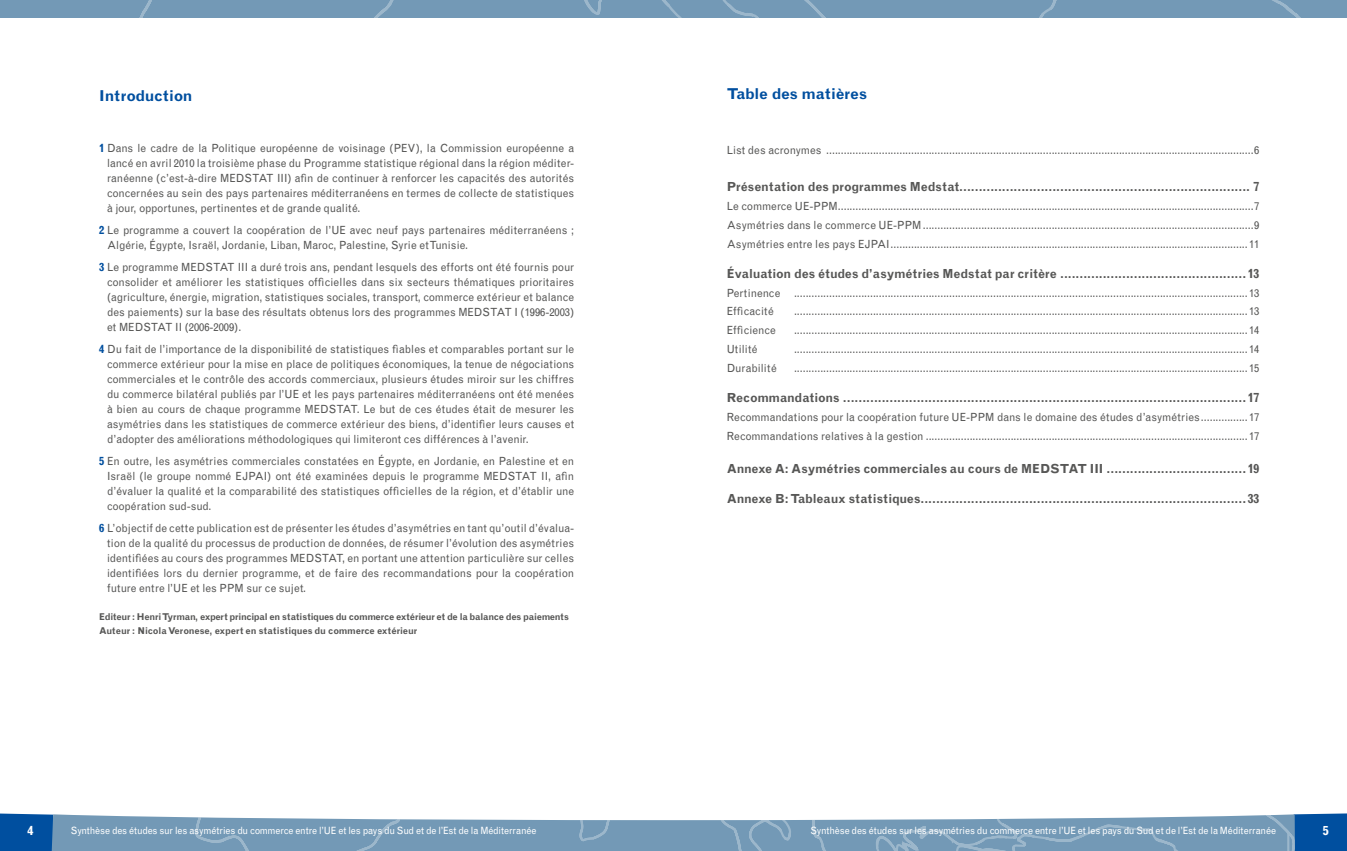
<style>
.page{position:relative;width:1347px;height:851px;background:#fff}
.page>*{position:absolute;margin:0;border:0;box-sizing:border-box;transform-origin:0 0}
.t1{font:700 15px "Grotesque MT Std";letter-spacing:-.005em;color:#004f9f}
.t2{font:700 12.5px "Grotesque MT Std";color:#575756;scale:.96 1}
.t3{font:700 12.5px "Grotesque MT Std";color:#fff}
.t4{font:11.25px/15px "Grotesque MT Std";color:#575756;text-align:justify;scale:.96 1}
.t5{font:10px "Grotesque MT Std";letter-spacing:-.02em;color:#fff;scale:.95 1}
.t6{font:700 9.38px/13.8px "Grotesque MT Std";letter-spacing:-.02em;color:#575756;scale:.96 1}
.s1{font-weight:700;color:#004f9f}
</style>
<div class="page">
<svg style="left:0;top:813px;width:1346px;height:38px;background:#7fa2bf"></svg>
<div style="left:0;top:0;width:1346px;height:18px;background:#7399b6"></div>
<h1 class="t1" style="left:99px;top:87px;width:95px">Introduction</h1>
<p class="t4" style="left:107px;top:140px;width:488px;text-indent:-8px"><span class="s1">1</span> Dans le cadre de la Politique européenne de voisinage (PEV), la Commission européenne a lancé en avril 2010 la troisième phase du Programme statistique régional dans la région méditer&shy;ranéenne (c’est-à-dire MEDSTAT III) afin de continuer à renforcer les capacités des autorités concernées au sein des pays partenaires méditerranéens en termes de collecte de statistiques à jour, opportunes, pertinentes et de grande qualité.</p>
<p class="t4" style="left:107px;top:222px;width:488px;text-indent:-8px"><span class="s1">2</span> Le programme a couvert la coopération de l’UE avec neuf pays partenaires méditerranéens ;<br>Algérie, Égypte, Israël, Jordanie, Liban, Maroc, Palestine, Syrie et Tunisie.</p>
<p class="t4" style="left:107px;top:259px;width:488px;text-indent:-8px"><span class="s1">3</span> Le programme MEDSTAT III a duré trois ans, pendant lesquels des efforts ont été fournis pour consolider et améliorer les statistiques officielles dans six secteurs thématiques prioritaires (agriculture, énergie, migration, statistiques sociales, transport, commerce extérieur et balance des paiements) sur la base des résultats obtenus lors des programmes MEDSTAT I (1996-2003) et MEDSTAT II (2006-2009).</p>
<p class="t4" style="left:107px;top:341px;width:488px;text-indent:-8px"><span class="s1">4</span> Du fait de l’importance de la disponibilité de statistiques fiables et comparables portant sur le commerce extérieur pour la mise en place de politiques économiques, la tenue de négociations commerciales et le contrôle des accords commerciaux, plusieurs études miroir sur les chiffres du commerce bilatéral publiés par l’UE et les pays partenaires méditerranéens ont été menées à bien au cours de chaque programme MEDSTAT. Le but de ces études était de mesurer les asymétries dans les statistiques de commerce extérieur des biens, d’identifier leurs causes et d’adopter des améliorations méthodologiques qui limiteront ces différences à l’avenir.</p>
<p class="t4" style="left:107px;top:454px;width:488px;text-indent:-8px"><span class="s1">5</span> En outre, les asymétries commerciales constatées en Égypte, en Jordanie, en Palestine et en Israël (le groupe nommé EJPAI) ont été examinées depuis le programme MEDSTAT II, afin d’évaluer la qualité et la comparabilité des statistiques officielles de la région, et d’établir une coopération sud-sud.</p>
<p class="t4" style="left:107px;top:521px;width:488px;text-indent:-8px"><span class="s1">6</span> L’objectif de cette publication est de présenter les études d’asymétries en tant qu’outil d’évalua&shy;tion de la qualité du processus de production de données, de résumer l’évolution des asymétries identifiées au cours des programmes MEDSTAT, en portant une attention particulière sur celles identifiées lors du dernier programme, et de faire des recommandations pour la coopération future entre l’UE et les PPM sur ce sujet.</p>
<p class="t6" style="left:99px;top:610px;width:491px">Editeur : Henri Tyrman, expert principal en statistiques du commerce extérieur et de la balance des paiements<br>Auteur : Nicola Veronese, expert en statistiques du commerce extérieur</p>
<h1 class="t1" style="left:726px;top:85px;width:142px">Table des matières</h1>
<p class="t4" style="left:726px;top:142px;width:556px">List des acronymes ..................................................................................................................................................6</p>
<p class="t2" style="left:726px;top:179px;width:556px">Présentation des programmes Medstat........................................................................... 7</p>
<p class="t4" style="left:726px;top:197px;width:556px;line-height:18.8px">Le commerce UE-PPM..............................................................................................................................................7<br>Asymétries dans le commerce UE-PPM.................................................................................................................9<br>Asymétries entre les pays EJPAI..........................................................................................................................11</p>
<p class="t2" style="left:726px;top:266px;width:556px">Évaluation des études d’asymétries Medstat par critère ................................................ 13</p>
<p class="t4" style="left:726px;top:283px;width:556px;line-height:18.8px">Pertinence ...........................................................................................................................................................13<br>Efficacité</p>
<p class="t4" style="left:794px;top:304px;width:486px">...........................................................................................................................................................13</p>
<p class="t4" style="left:726px;top:323px;width:53px">Efficience</p>
<p class="t4" style="left:794px;top:323px;width:486px">...........................................................................................................................................................14</p>
<p class="t4" style="left:726px;top:341px;width:34px">Utilité</p>
<p class="t4" style="left:794px;top:341px;width:486px">...........................................................................................................................................................14</p>
<p class="t4" style="left:726px;top:360px;width:54px">Durabilité</p>
<p class="t4" style="left:794px;top:360px;width:486px">...........................................................................................................................................................15</p>
<p class="t2" style="left:726px;top:390px;width:556px">Recommandations ........................................................................................................ 17</p>
<p class="t4" style="left:726px;top:407px;width:556px;line-height:18.8px">Recommandations pour la coopération future UE-PPM dans le domaine des études d’asymétries................17<br>Recommandations relatives à la gestion ..............................................................................................................17</p>
<p class="t2" style="left:726px;top:461px;width:556px">Annexe A: Asymétries commerciales au cours de MEDSTAT III .................................... 19</p>
<p class="t2" style="left:726px;top:491px;width:556px">Annexe B: Tableaux statistiques.................................................................................... 33</p>
<p class="t3" style="left:28px;top:823px;width:7px">4</p>
<p class="t5" style="left:71px;top:825px;width:491px">Synthèse des études sur les asymétries du commerce entre l’UE et les pays du Sud et de l’Est de la Méditerranée</p>
<p class="t5" style="left:810px;top:825px;width:491px">Synthèse des études sur les asymétries du commerce entre l’UE et les pays du Sud et de l’Est de la Méditerranée</p>
<p class="t3" style="left:1322px;top:823px;width:7px">5</p>
</div>
